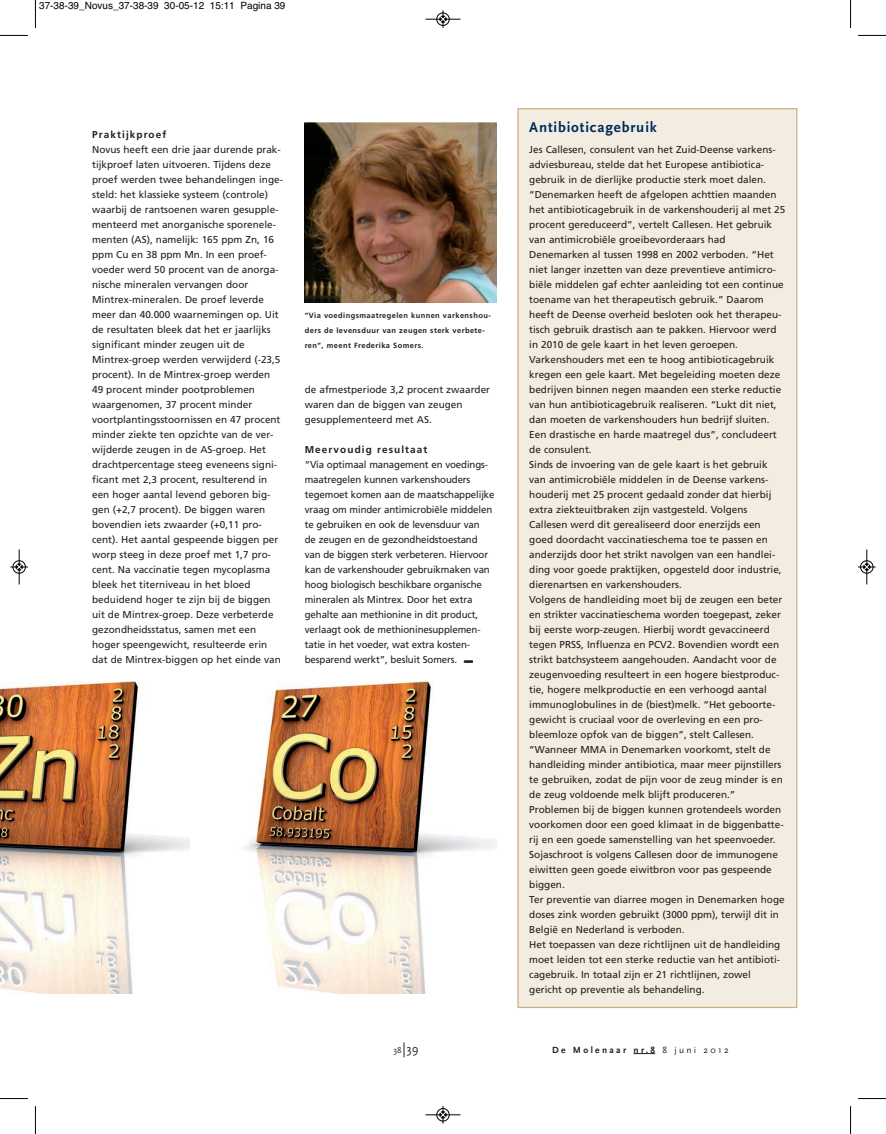
<style>
.page{position:relative;width:886px;height:1134px;background:#fff}
.page>*{position:absolute;margin:0;border:0;box-sizing:border-box;transform-origin:0 0}
.t1{font:35px "Frutiger";color:#231f20}
.t2{font:700 15px "Scala Sans";letter-spacing:.055em;color:#00295c}
.t3{font:10px/15px "Frutiger";color:#231f20}
.t4{font:10px "Helvetica";color:#000}
.t5{font:700 9.38px "Scala Sans";letter-spacing:.25em;color:#231f20}
.t6{font:8.75px "Scala Sans";color:#231f20}
.t7{font:700 7.5px/15px "Frutiger";letter-spacing:.055em;color:#231f20}
.s1{font-weight:700}
.s2{font-size:12.5px}
.s3{font-weight:400}
</style>
<div class="page">
<svg style="left:633px;top:1053px;width:22px;height:1px"></svg>
<svg style="left:404px;top:1042px;width:1px;height:15px"></svg>
<div style="left:519px;top:109px;width:277px;height:898px;background:#f3ece1"></div>
<img style="left:0;top:681px;width:190px;height:312px">
<img style="left:244px;top:681px;width:252px;height:312px">
<img style="left:305px;top:123px;width:191px;height:180px">
<svg style="left:35px;top:0;width:1px;height:28px"></svg>
<svg style="left:0;top:35px;width:28px;height:1px"></svg>
<svg style="left:850px;top:0;width:1px;height:28px"></svg>
<svg style="left:858px;top:35px;width:28px;height:1px"></svg>
<svg style="left:35px;top:1106px;width:1px;height:28px"></svg>
<svg style="left:0;top:1098px;width:28px;height:1px"></svg>
<svg style="left:850px;top:1106px;width:1px;height:28px"></svg>
<svg style="left:858px;top:1098px;width:28px;height:1px"></svg>
<div style="left:436px;top:13px;width:14px;height:13px;border:1px solid #fff;border-radius:50%"></div>
<hr style="left:425px;top:19px;width:35px;height:1px;background:#000">
<div style="left:437px;top:13px;width:12px;height:13px;border:1px solid #000;border-radius:50%"></div>
<svg style="left:440px;top:10px;width:6px;height:18px"></svg>
<div style="left:436px;top:1108px;width:14px;height:13px;border:1px solid #fff;border-radius:50%"></div>
<hr style="left:425px;top:1114px;width:35px;height:1px;background:#000">
<div style="left:437px;top:1108px;width:12px;height:13px;border:1px solid #000;border-radius:50%"></div>
<svg style="left:440px;top:1106px;width:6px;height:17px"></svg>
<div style="left:13px;top:560px;width:13px;height:14px;border:1px solid #fff;border-radius:50%"></div>
<hr style="left:19px;top:549px;width:1px;height:35px;background:#000">
<div style="left:13px;top:561px;width:13px;height:12px;border:1px solid #000;border-radius:50%"></div>
<svg style="left:10px;top:564px;width:18px;height:6px"></svg>
<div style="left:860px;top:560px;width:13px;height:14px;border:1px solid #fff;border-radius:50%"></div>
<hr style="left:866px;top:549px;width:1px;height:35px;background:#000">
<div style="left:860px;top:561px;width:13px;height:12px;border:1px solid #000;border-radius:50%"></div>
<svg style="left:858px;top:564px;width:17px;height:6px"></svg>
<p class="t4" style="left:39px;top:2px;width:248px">37-38-39_Novus_37-38-39 30-05-12 15:11 Pagina 39</p>
<p class="t3" style="left:92px;top:128px;width:192px"><span class="s1">Praktijkproef<br></span>Novus heeft een drie jaar durende prak&shy;tijkproef laten uitvoeren. Tijdens deze proef werden twee behandelingen inge&shy;steld: het klassieke systeem (controle) waarbij de rantsoenen waren gesupple&shy;menteerd met anorganische sporenele&shy;menten (AS), namelijk: 165 ppm Zn, 16 ppm Cu en 38 ppm Mn. In een proef&shy;voeder werd 50 procent van de anorga&shy;nische mineralen vervangen door Mintrex-mineralen. De proef leverde meer dan 40.000 waarnemingen op. Uit de resultaten bleek dat het er jaarlijks significant minder zeugen uit de Mintrex-groep werden verwijderd (-23,5 procent). In de Mintrex-groep werden 49 procent minder pootproblemen waargenomen, 37 procent minder voortplantingsstoornissen en 47 procent minder ziekte ten opzichte van de ver&shy;wijderde zeugen in de AS-groep. Het drachtpercentage steeg eveneens signi&shy;ficant met 2,3 procent, resulterend in een hoger aantal levend geboren big&shy;gen (+2,7 procent). De biggen waren bovendien iets zwaarder (+0,11 pro&shy;cent). Het aantal gespeende biggen per worp steeg in deze proef met 1,7 pro&shy;cent. Na vaccinatie tegen mycoplasma bleek het titerniveau in het bloed beduidend hoger te zijn bij de biggen uit de Mintrex-groep. Deze verbeterde gezondheidsstatus, samen met een hoger speengewicht, resulteerde erin dat de Mintrex-biggen op het einde van</p>
<p class="t7" style="left:305px;top:308px;width:188px">“Via voedingsmaatregelen kunnen varkenshou&shy;ders de levensduur van zeugen sterk verbete&shy;ren”, meent Frederika Somers.</p>
<p class="t3" style="left:305px;top:383px;width:187px">de afmestperiode 3,2 procent zwaarder waren dan de biggen van zeugen gesupplementeerd met AS.</p>
<p class="t3" style="left:305px;top:443px;width:191px"><span class="s1">Meervoudig resultaat<br></span>“Via optimaal management en voedings&shy;maatregelen kunnen varkenshouders tegemoet komen aan de maatschappelijke vraag om minder antimicrobiële middelen te gebruiken en ook de levensduur van<br>de zeugen en de gezondheidstoestand van de biggen sterk verbeteren. Hiervoor kan de varkenshouder gebruikmaken van hoog biologisch beschikbare organische mineralen als Mintrex. Door het extra gehalte aan methionine in dit product, verlaagt ook de methioninesupplemen - tatie in het voeder, wat extra kosten - besparend werkt”, besluit Somers.</p>
<p class="t1" style="left:463px;top:644px;width:13px">-</p>
<p class="t2" style="left:529px;top:121px;width:129px">Antibioticagebruik</p>
<p class="t3" style="left:529px;top:143px;width:258px">Jes Callesen, consulent van het Zuid-Deense varkens&shy;adviesbureau, stelde dat het Europese antibiotica - gebruik in de dierlijke productie sterk moet dalen. “Denemarken heeft de afgelopen achttien maanden het antibioticagebruik in de varkenshouderij al met 25 procent gereduceerd”, vertelt Callesen. Het gebruik van antimicrobiële groeibevorderaars had Denemarken al tussen 1998 en 2002 verboden. “Het niet langer inzetten van deze preventieve antimicro&shy;biële middelen gaf echter aanleiding tot een continue toename van het therapeutisch gebruik.” Daarom heeft de Deense overheid besloten ook het therapeu&shy;tisch gebruik drastisch aan te pakken. Hiervoor werd in 2010 de gele kaart in het leven geroepen.<br>Varkenshouders met een te hoog antibioticagebruik kregen een gele kaart. Met begeleiding moeten deze bedrijven binnen negen maanden een sterke reductie van hun antibioticagebruik realiseren. “Lukt dit niet, dan moeten de varkenshouders hun bedrijf sluiten.<br>Een drastische en harde maatregel dus”, concludeert de consulent.<br>Sinds de invoering van de gele kaart is het gebruik van antimicrobiële middelen in de Deense varkens&shy;houderij met 25 procent gedaald zonder dat hierbij extra ziekteuitbraken zijn vastgesteld. Volgens Callesen werd dit gerealiseerd door enerzijds een goed doordacht vaccinatieschema toe te passen en anderzijds door het strikt navolgen van een handlei&shy;ding voor goede praktijken, opgesteld door industrie, dierenartsen en varkenshouders.<br>Volgens de handleiding moet bij de zeugen een beter en strikter vaccinatieschema worden toegepast, zeker bij eerste worp-zeugen. Hierbij wordt gevaccineerd tegen PRSS, Influenza en PCV2. Bovendien wordt een strikt batchsysteem aangehouden. Aandacht voor de zeugenvoeding resulteert in een hogere biestproduc&shy;tie, hogere melkproductie en een verhoogd aantal immunoglobulines in de (biest)melk. “Het geboorte&shy;gewicht is cruciaal voor de overleving en een pro&shy;bleemloze opfok van de biggen”, stelt Callesen. “Wanneer MMA in Denemarken voorkomt, stelt de handleiding minder antibiotica, maar meer pijnstillers te gebruiken, zodat de pijn voor de zeug minder is en de zeug voldoende melk blijft produceren.” Problemen bij de biggen kunnen grotendeels worden voorkomen door een goed klimaat in de biggenbatte&shy;rij en een goede samenstelling van het speenvoeder.<br>Sojaschroot is volgens Callesen door de immunogene eiwitten geen goede eiwitbron voor pas gespeende biggen.<br>Ter preventie van diarree mogen in Denemarken hoge doses zink worden gebruikt (3000 ppm), terwijl dit in België en Nederland is verboden.<br>Het toepassen van deze richtlijnen uit de handleiding moet leiden tot een sterke reductie van het antibioti&shy;cagebruik. In totaal zijn er 21 richtlijnen, zowel gericht op preventie als behandeling.</p>
<p class="t6" style="left:393px;top:1046px;width:27px">38 <span class="s2">39</span></p>
<p class="t5" style="left:552px;top:1046px;width:178px">De Molenaar nr.8 <span class="s3">8 juni 2012</span></p>
</div>
